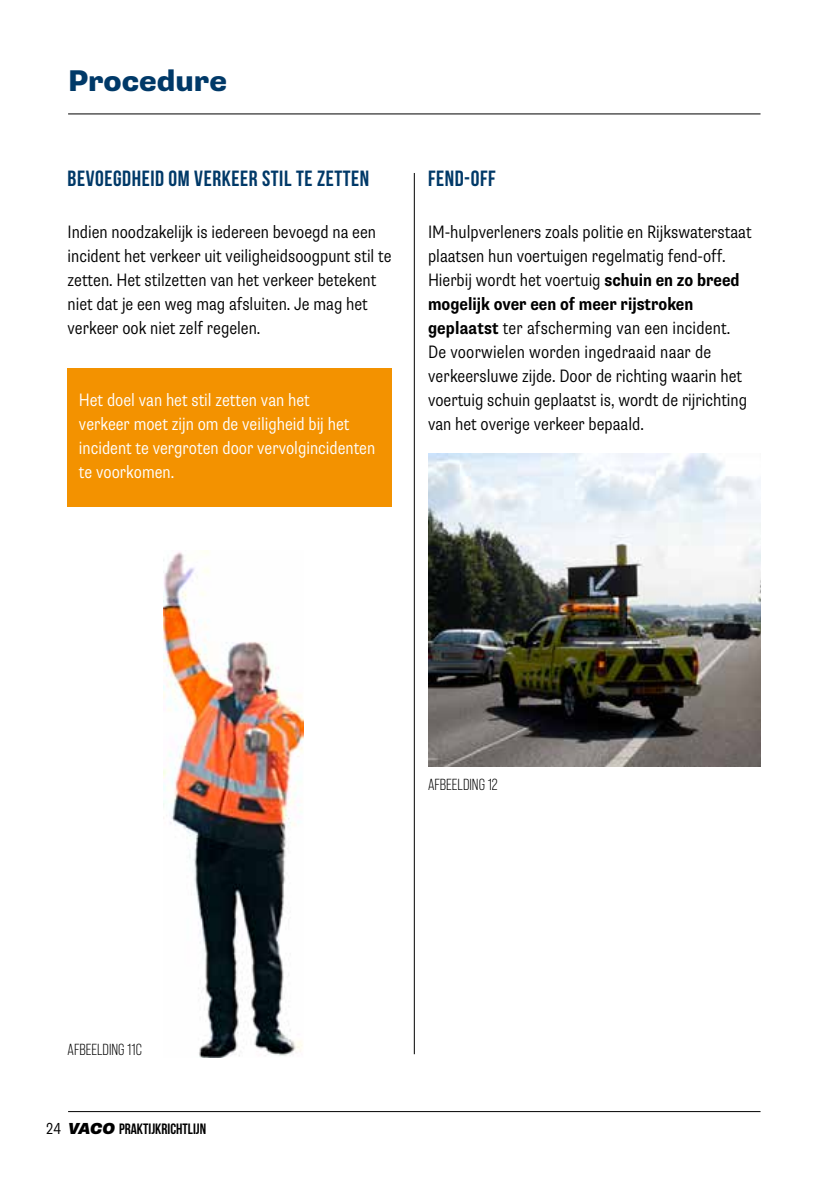
<style>
.page{position:relative;width:840px;height:1191px;background:#fff}
.page>*{position:absolute;margin:0;border:0;box-sizing:border-box;transform-origin:0 0}
.t1{font:800 30px "Supria Sans";color:#003968}
.t2{font:700 22px "Bebas Neue";letter-spacing:.025em;color:#003968}
.t3{font:300 condensed 18px/24px "Supria Sans";color:#000}
.t4{font:300 condensed 18px/24px "Supria Sans";color:#fff}
.t5{font:16px "Bebas Neue Pro";color:#000}
.t6{font:700 15px "Bebas Neue";color:#000}
.s1{font-weight:700}
.s2{font-family:"Supria Sans";font-weight:300;font-stretch:condensed;font-size:16px}
.s3{font-family:"Supria Sans";font-weight:900;font-style:italic;font-size:16px}
</style>
<div class="page">
<hr style="left:68px;top:1111px;width:692px;height:1px;background:#000">
<hr style="left:68px;top:113px;width:692px;height:1px;background:#000">
<hr style="left:413px;top:173px;width:1px;height:881px;background:#000">
<div style="left:68px;top:368px;width:324px;height:138px;background:#f39200"></div>
<img style="left:428px;top:454px;width:331px;height:312px">
<img style="left:164px;top:550px;width:139px;height:507px">
<h1 class="t1" style="left:68px;top:62px;width:160px">Procedure</h1>
<p class="t2" style="left:68px;top:166px;width:303px">BEVOEGDHEID OM VERKEER STIL TE ZETTEN</p>
<p class="t3" style="left:68px;top:220px;width:325px">Indien noodzakelijk is iedereen bevoegd na een incident het verkeer uit veiligheidsoogpunt stil te zetten. Het stilzetten van het verkeer betekent niet dat je een weg mag afsluiten. Je mag het verkeer ook niet zelf regelen.</p>
<p class="t4" style="left:79px;top:388px;width:297px">Het doel van het stil zetten van het<br>verkeer moet zijn om de veiligheid bij het incident te vergroten door vervolgincidenten te voorkomen.</p>
<p class="t2" style="left:428px;top:166px;width:69px">FEND-OFF</p>
<p class="t3" style="left:428px;top:220px;width:325px">IM-hulpverleners zoals politie en Rijkswaterstaat plaatsen hun voertuigen regelmatig fend-off.<br>Hierbij wordt het voertuig <span class="s1">schuin en zo breed mogelijk over een of meer rijstroken geplaatst</span> ter afscherming van een incident.<br>De voorwielen worden ingedraaid naar de verkeersluwe zijde. Door de richting waarin het voertuig schuin geplaatst is, wordt de rijrichting van het overige verkeer bepaald.</p>
<p class="t5" style="left:68px;top:1040px;width:76px">AFBEELDING 11C</p>
<p class="t6" style="left:46px;top:1120px;width:161px"><span class="s2">24</span> <span class="s3">VACO</span> PRAKTIJKRICHTLIJN</p>
<p class="t5" style="left:428px;top:775px;width:71px">AFBEELDING 12</p>
</div>
